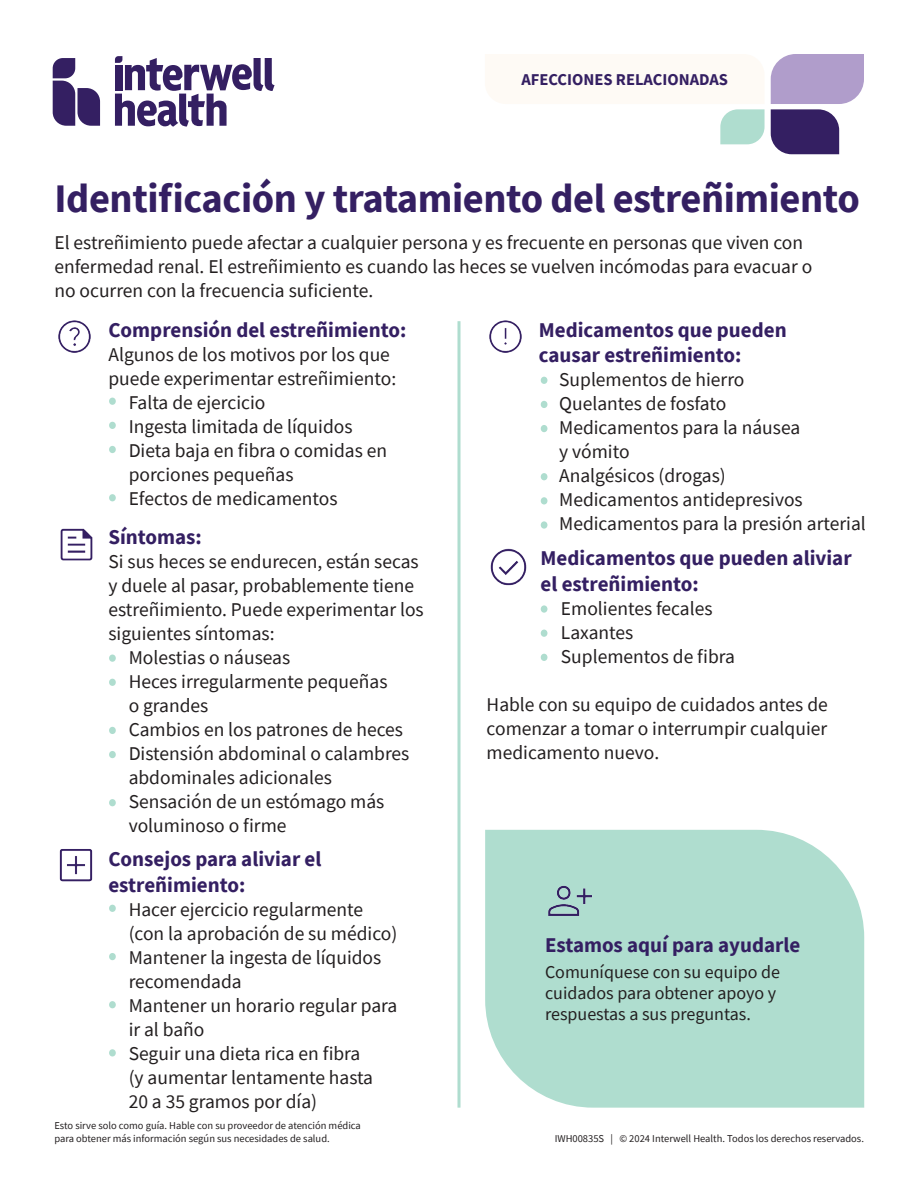
<style>
.page{position:relative;width:918px;height:1188px;background:#fff}
.page>*{position:absolute;margin:0;border:0;box-sizing:border-box;transform-origin:0 0}
.t1{font:700 40.5px "Source Sans Pro";letter-spacing:-.01em;color:#341f62}
.t2{font:700 21px/25.5px "Source Sans Pro";color:#341f62}
.t3{font:19.5px/24px "Source Sans Pro";color:#231f20}
.t4{font:18px/21px "Source Sans Pro";color:#231f20}
.t5{font:700 16.5px "Source Sans Pro";color:#341f62}
.t6{font:10.5px/12.6px "Source Sans Pro";color:#231f20}
</style>
<div class="page">
<svg style="left:53px;top:58px;width:47px;height:68px"></svg>
<svg style="left:115px;top:56px;width:160px;height:71px"></svg>
<svg style="left:771px;top:54px;width:93px;height:100px"></svg>
<svg style="left:720px;top:109px;width:45px;height:35px;background:#b7e0d4"></svg>
<div style="left:109px;top:398px;width:7px;height:7px;background:#afddcf;border-radius:50%"></div>
<div style="left:109px;top:422px;width:7px;height:7px;background:#afddcf;border-radius:50%"></div>
<div style="left:109px;top:446px;width:7px;height:7px;background:#afddcf;border-radius:50%"></div>
<div style="left:109px;top:494px;width:7px;height:7px;background:#afddcf;border-radius:50%"></div>
<hr style="left:458px;top:321px;width:2px;height:787px;background:#afddcf">
<div style="left:541px;top:377px;width:6px;height:7px;background:#afddcf;border-radius:50%"></div>
<div style="left:541px;top:401px;width:6px;height:7px;background:#afddcf;border-radius:50%"></div>
<div style="left:541px;top:425px;width:6px;height:7px;background:#afddcf;border-radius:50%"></div>
<div style="left:541px;top:473px;width:6px;height:7px;background:#afddcf;border-radius:50%"></div>
<div style="left:541px;top:497px;width:6px;height:7px;background:#afddcf;border-radius:50%"></div>
<div style="left:541px;top:521px;width:6px;height:8px;background:#afddcf;border-radius:50%"></div>
<img style="left:489px;top:320px;width:33px;height:33px">
<img style="left:58px;top:320px;width:33px;height:33px">
<div style="left:109px;top:655px;width:7px;height:7px;background:#afddcf;border-radius:50%"></div>
<div style="left:109px;top:679px;width:7px;height:7px;background:#afddcf;border-radius:50%"></div>
<div style="left:109px;top:727px;width:7px;height:7px;background:#afddcf;border-radius:50%"></div>
<div style="left:109px;top:751px;width:7px;height:7px;background:#afddcf;border-radius:50%"></div>
<div style="left:109px;top:799px;width:7px;height:7px;background:#afddcf;border-radius:50%"></div>
<img style="left:60px;top:528px;width:33px;height:33px">
<div style="left:541px;top:605px;width:6px;height:8px;background:#afddcf;border-radius:50%"></div>
<div style="left:541px;top:630px;width:6px;height:7px;background:#afddcf;border-radius:50%"></div>
<div style="left:541px;top:654px;width:6px;height:7px;background:#afddcf;border-radius:50%"></div>
<img style="left:490px;top:548px;width:37px;height:38px">
<div style="left:109px;top:905px;width:7px;height:7px;background:#afddcf;border-radius:50%"></div>
<div style="left:109px;top:953px;width:7px;height:7px;background:#afddcf;border-radius:50%"></div>
<div style="left:109px;top:1001px;width:7px;height:7px;background:#afddcf;border-radius:50%"></div>
<div style="left:109px;top:1049px;width:7px;height:7px;background:#afddcf;border-radius:50%"></div>
<img style="left:59px;top:849px;width:34px;height:33px">
<div style="left:485px;top:830px;width:379px;height:278px;background:#afddcf"></div>
<img style="left:545px;top:876px;width:50px;height:50px">
<p class="t5" style="left:521px;top:69px;width:208px">AFECCIONES RELACIONADAS</p>
<h1 class="t1" style="left:54px;top:171px;width:807px">Identificación y tratamiento del estreñimiento</h1>
<p class="t3" style="left:54px;top:231px;width:759px">El estreñimiento puede afectar a cualquier persona y es frecuente en personas que viven con enfermedad renal. El estreñimiento es cuando las heces se vuelven incómodas para evacuar o no ocurren con la frecuencia suficiente.</p>
<p class="t2" style="left:108px;top:317px;width:299px">Comprensión del estreñimiento:</p>
<p class="t3" style="left:108px;top:342px;width:283px">Algunos de los motivos por los que</p>
<p class="t3" style="left:108px;top:366px;width:289px">puede experimentar estreñimiento:</p>
<p class="t3" style="left:129px;top:390px;width:138px">Falta de ejercicio</p>
<p class="t3" style="left:129px;top:414px;width:225px">Ingesta limitada de líquidos</p>
<p class="t3" style="left:129px;top:438px;width:260px">Dieta baja en fibra o comidas en</p>
<p class="t3" style="left:129px;top:462px;width:166px">porciones pequeñas</p>
<p class="t3" style="left:129px;top:486px;width:211px">Efectos de medicamentos</p>
<p class="t2" style="left:108px;top:524px;width:95px">Síntomas:</p>
<p class="t3" style="left:108px;top:550px;width:312px">Si sus heces se endurecen, están secas</p>
<p class="t3" style="left:108px;top:574px;width:307px">y duele al pasar, probablemente tiene</p>
<p class="t3" style="left:108px;top:598px;width:317px">estreñimiento. Puede experimentar los</p>
<p class="t3" style="left:108px;top:622px;width:168px">siguientes síntomas:</p>
<p class="t3" style="left:129px;top:646px;width:163px">Molestias o náuseas</p>
<p class="t3" style="left:129px;top:670px;width:260px">Heces irregularmente pequeñas</p>
<p class="t3" style="left:129px;top:694px;width:81px">o grandes</p>
<p class="t3" style="left:129px;top:718px;width:276px">Cambios en los patrones de heces</p>
<p class="t3" style="left:129px;top:742px;width:282px">Distensión abdominal o calambres</p>
<p class="t3" style="left:129px;top:766px;width:205px">abdominales adicionales</p>
<p class="t3" style="left:129px;top:790px;width:257px">Sensación de un estómago más</p>
<p class="t3" style="left:129px;top:814px;width:159px">voluminoso o firme</p>
<p class="t2" style="left:108px;top:846px;width:215px">Consejos para aliviar el estreñimiento:</p>
<p class="t3" style="left:129px;top:897px;width:270px">Hacer ejercicio regularmente (con la aprobación de su médico)<br>Mantener la ingesta de líquidos recomendada<br>Mantener un horario regular para ir al baño<br>Seguir una dieta rica en fibra<br>(y aumentar lentamente hasta<br>20 a 35 gramos por día)</p>
<p class="t6" style="left:54px;top:1119px;width:308px">Esto sirve solo como guía. Hable con su proveedor de atención médica para obtener más información según sus necesidades de salud.</p>
<p class="t2" style="left:539px;top:317px;width:249px">Medicamentos que pueden causar estreñimiento:</p>
<p class="t3" style="left:559px;top:368px;width:308px">Suplementos de hierro<br>Quelantes de fosfato<br>Medicamentos para la náusea<br>y vómito<br>Analgésicos (drogas)<br>Medicamentos antidepresivos<br>Medicamentos para la presión arterial</p>
<p class="t2" style="left:541px;top:545px;width:313px">Medicamentos que pueden aliviar el estreñimiento:</p>
<p class="t3" style="left:561px;top:596px;width:176px">Emolientes fecales<br>Laxantes<br>Suplementos de fibra</p>
<p class="t3" style="left:487px;top:692px;width:343px;text-align:justify">Hable con su equipo de cuidados antes de comenzar a tomar o interrumpir cualquier medicamento nuevo.</p>
<p class="t2" style="left:545px;top:932px;width:257px">Estamos aquí para ayudarle</p>
<p class="t4" style="left:545px;top:961px;width:237px">Comuníquese con su equipo de cuidados para obtener apoyo y respuestas a sus preguntas.</p>
<p class="t6" style="left:555px;top:1132px;width:311px">IWH00835S | © 2024 Interwell Health. Todos los derechos reservados.</p>
</div>
